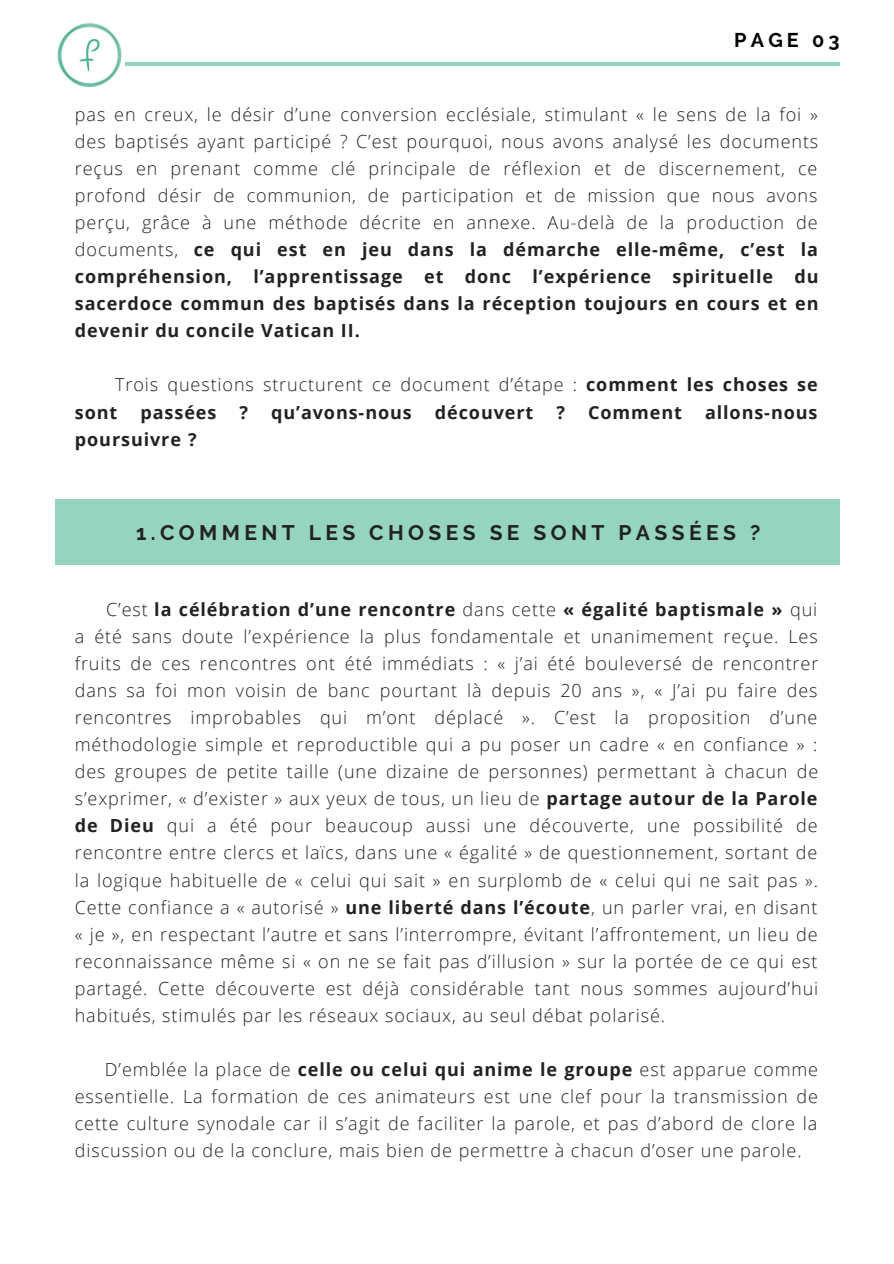
<style>
.page{position:relative;width:894px;height:1264px;background:#fff}
.page>*{position:absolute;margin:0;border:0;box-sizing:border-box;transform-origin:0 0}
.t1{font:700 21px "Raleway";letter-spacing:.21em;color:#222}
.t2{font:700 19.8px "Raleway";letter-spacing:.21em;color:#000}
.t3{font:300 18px/27px "Open Sans";letter-spacing:.05em;color:#222;text-align:justify}
.t4{font:700 18px "Open Sans";letter-spacing:.05em;color:#222}
.s1{font-weight:700}
.s2{color:#fff}
</style>
<div class="page">
<hr style="left:55px;top:62px;width:784px;height:4px;background:#95d4be">
<div style="left:55px;top:499px;width:784px;height:66px;background:#95d4be"></div>
<img style="left:55px;top:23px;width:69px;height:64px">
<p class="t2" style="left:734px;top:28px;width:107px">PAGE 03</p>
<p class="t3" style="left:75px;top:101px;width:744px">pas en creux, le désir d’une conversion ecclésiale, stimulant « le sens de la foi » des baptisés ayant participé ? C’est pourquoi, nous avons analysé les documents reçus en prenant comme clé principale de réflexion et de discernement, ce profond désir de communion, de participation et de mission que nous avons perçu, grâce à une méthode décrite en annexe. Au-delà de la production de documents, <span class="s1">ce qui est en jeu dans la démarche elle-même, c’est la compréhension, l’apprentissage et donc l’expérience spirituelle du sacerdoce commun des baptisés dans la réception toujours en cours et en devenir du concile Vatican II.</span></p>
<p class="t3" style="left:75px;top:371px;width:744px;text-indent:40px">Trois questions structurent ce document d’étape : <span class="s1">comment les choses se sont</span></p>
<p class="t4" style="left:140px;top:399px;width:77px">passées</p>
<p class="t4" style="left:239px;top:399px;width:10px">?</p>
<p class="t4" style="left:271px;top:399px;width:142px">qu’avons-nous</p>
<p class="t4" style="left:435px;top:399px;width:100px">découvert</p>
<p class="t4" style="left:556px;top:399px;width:10px">?</p>
<p class="t4" style="left:588px;top:399px;width:95px">Comment</p>
<p class="t4" style="left:704px;top:399px;width:114px">allons-nous</p>
<p class="t4" style="left:75px;top:426px;width:123px">poursuivre<span class="s2">.</span>?</p>
<p class="t1" style="left:136px;top:520px;width:625px">1.COMMENT LES CHOSES SE SONT PASSÉES ?</p>
<p class="t3" style="left:75px;top:595px;width:744px;text-indent:31px">C’est <span class="s1">la célébration d’une rencontre</span> dans cette <span class="s1">« égalité baptismale »</span> qui a été sans doute l’expérience la plus fondamentale et unanimement reçue. Les fruits de ces rencontres ont été immédiats : « j’ai été bouleversé de rencontrer dans sa foi mon voisin de banc pourtant là depuis 20 ans », « J’ai pu faire des rencontres improbables qui m’ont déplacé ». C’est la proposition d’une méthodologie simple et reproductible qui a pu poser un cadre « en confiance » : des groupes de petite taille (une dizaine de personnes) permettant à chacun de s’exprimer, « d’exister » aux yeux de tous, un lieu de <span class="s1">partage autour de la Parole de Dieu</span> qui a été pour beaucoup aussi une découverte, une possibilité de rencontre entre clercs et laïcs, dans une « égalité » de questionnement, sortant de la logique habituelle de « celui qui sait » en surplomb de « celui qui ne sait pas ».<br>Cette confiance a « autorisé » <span class="s1">une liberté dans l’écoute</span>, un parler vrai, en disant « je », en respectant l’autre et sans l’interrompre, évitant l’affrontement, un lieu de reconnaissance même si « on ne se fait pas d’illusion » sur la portée de ce qui est partagé. Cette découverte est déjà considérable tant nous sommes aujourd’hui habitués, stimulés par les réseaux sociaux, au seul débat polarisé.</p>
<p class="t3" style="left:75px;top:1055px;width:744px;text-indent:30px">D’emblée la place de <span class="s1">celle ou celui qui anime le groupe</span> est apparue comme essentielle. La formation de ces animateurs est une clef pour la transmission de cette culture synodale car il s’agit de faciliter la parole, et pas d’abord de clore la discussion ou de la conclure, mais bien de permettre à chacun d’oser une parole.</p>
</div>
